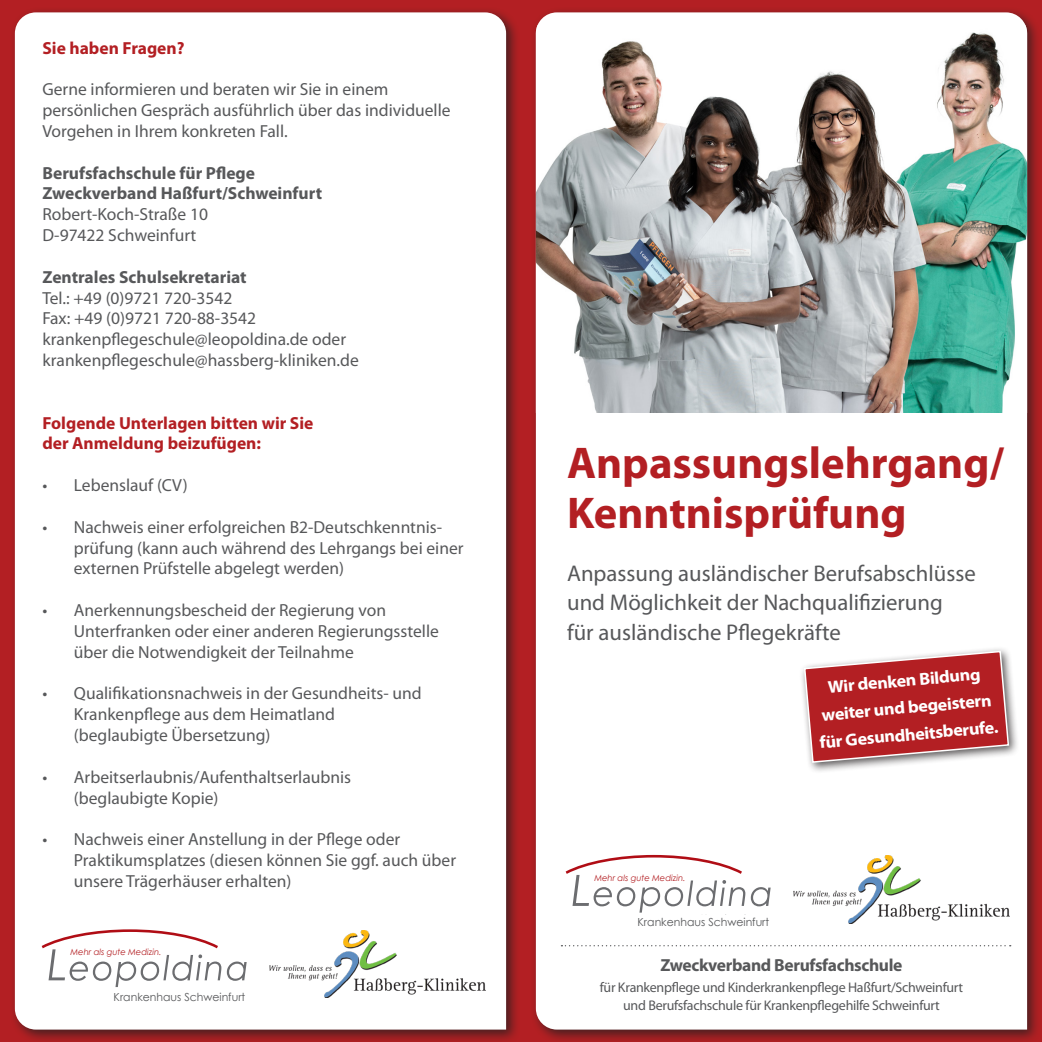
<style>
.page{position:relative;width:1042px;height:1042px;background:#b31f23}
.page>*{position:absolute;margin:0;border:0;box-sizing:border-box;transform-origin:0 0}
.t1{font:700 44.62px/50.2px "Myriad Pro";color:#b31f23}
.t2{font:22.75px/29.2px "Myriad Pro";color:#57585a}
.t3{font:17.5px/20.8px "Myriad Pro";color:#57585a}
.t4{font:700 17.5px/20.8px "Myriad Pro";color:#57585a}
.t5{font:700 17.5px/20.8px "Myriad Pro";color:#b31f23}
.t6{font:700 17.5px "Myriad Pro";letter-spacing:-.02em;color:#57585a}
.t7{font:700 17.32px/27.1px "Myriad Pro";color:#fff;text-align:center;scale:1.05 1}
.t8{font:14px/17.3px "Myriad Pro";letter-spacing:-.02em;color:#57585a;text-align:center}
.t9{font:11.2px "Century Gothic";color:#57585a}
.t10{font:italic 8.58px "Century Gothic";color:#b31f23}
</style>
<div class="page">
<div style="left:530px;top:7px;width:511px;height:1035px;background:#231f20;opacity:.75"></div>
<div style="left:536px;top:12px;width:491px;height:1017px;background:#fff"></div>
<img style="left:536px;top:25px;width:491px;height:388px">
<div style="left:9px;top:7px;width:511px;height:1035px;background:#231f20;opacity:.75"></div>
<div style="left:15px;top:12px;width:491px;height:1017px;background:#fff"></div>
<svg style="left:566px;top:855px;width:204px;height:57px;background:#ede6e7"></svg>
<svg style="left:42px;top:929px;width:205px;height:58px;background:#ede7e7"></svg>
<div style="left:799px;top:646px;width:221px;height:128px;background:#231f20;opacity:.75"></div>
<svg style="left:803px;top:650px;width:207px;height:113px"></svg>
<img style="left:793px;top:855px;width:216px;height:68px">
<img style="left:269px;top:930px;width:217px;height:67px">
<svg style="left:561px;top:945px;width:449px;height:1px"></svg>
<p class="t5" style="left:42px;top:37px;width:144px">Sie haben Fragen?</p>
<p class="t3" style="left:42px;top:79px;width:410px">Gerne informieren und beraten wir Sie in einem persönlichen Gespräch ausführlich über das individuelle<br>Vorgehen in Ihrem konkreten Fall.</p>
<p class="t4" style="left:42px;top:162px;width:281px">Berufsfachschule für Pflege<br>Zweckverband Haßfurt/Schweinfurt</p>
<p class="t3" style="left:42px;top:204px;width:167px">Robert-Koch-Straße 10<br>D-97422 Schweinfurt</p>
<p class="t4" style="left:42px;top:266px;width:206px">Zentrales Schulsekretariat</p>
<p class="t3" style="left:42px;top:287px;width:318px">Tel.: +49 (0)9721 720-3542<br>Fax: +49 (0)9721 720-88-3542 krankenpflegeschule@leopoldina.de oder krankenpflegeschule@hassberg-kliniken.de</p>
<p class="t5" style="left:42px;top:412px;width:272px">Folgende Unterlagen bitten wir Sie der Anmeldung beizufügen:</p>
<p class="t3" style="left:42px;top:474px;width:147px">• Lebenslauf (CV)</p>
<p class="t3" style="left:74px;top:516px;width:391px;text-indent:-31px">• Nachweis einer erfolgreichen B2-Deutschkenntnis&shy;prüfung (kann auch während des Lehrgangs bei einer externen Prüfstelle abgelegt werden)</p>
<p class="t3" style="left:74px;top:599px;width:366px;text-indent:-31px">• Anerkennungsbescheid der Regierung von<br>Unterfranken oder einer anderen Regierungsstelle über die Notwendigkeit der Teilnahme</p>
<p class="t3" style="left:74px;top:683px;width:349px;text-indent:-31px">• Qualifikationsnachweis in der Gesundheits- und<br>Krankenpflege aus dem Heimatland (beglaubigte Übersetzung)</p>
<p class="t3" style="left:74px;top:766px;width:279px;text-indent:-31px">• Arbeitserlaubnis/Aufenthaltserlaubnis (beglaubigte Kopie)</p>
<p class="t3" style="left:74px;top:828px;width:384px;text-indent:-31px">• Nachweis einer Anstellung in der Pflege oder<br>Praktikumsplatzes (diesen können Sie ggf. auch über unsere Trägerhäuser erhalten)</p>
<p class="t10" style="left:70px;top:946px;width:93px">Mehr als gute Medizin.</p>
<p class="t9" style="left:114px;top:989px;width:133px">Krankenhaus Schweinfurt</p>
<h1 class="t1" style="left:567px;top:436px;width:439px">Anpassungslehrgang/<br>Kenntnisprüfung</h1>
<h2 class="t2" style="left:567px;top:558px;width:410px">Anpassung ausländischer Berufsabschlüsse und Möglichkeit der Nachqualifizierung<br>für ausländische Pflegekräfte</h2>
<p class="t7" style="left:814px;top:674px;width:172px;rotate:-5deg">Wir denken Bildung weiter und begeistern für Gesundheitsberufe.</p>
<p class="t10" style="left:594px;top:872px;width:93px">Mehr als gute Medizin.</p>
<p class="t9" style="left:637px;top:915px;width:133px">Krankenhaus Schweinfurt</p>
<p class="t6" style="left:660px;top:953px;width:244px">Zweckverband Berufsfachschule</p>
<p class="t8" style="left:600px;top:979px;width:365px">für Krankenpflege und Kinderkrankenpflege Haßfurt/Schweinfurt und Berufsfachschule für Krankenpflegehilfe Schweinfurt</p>
</div>
